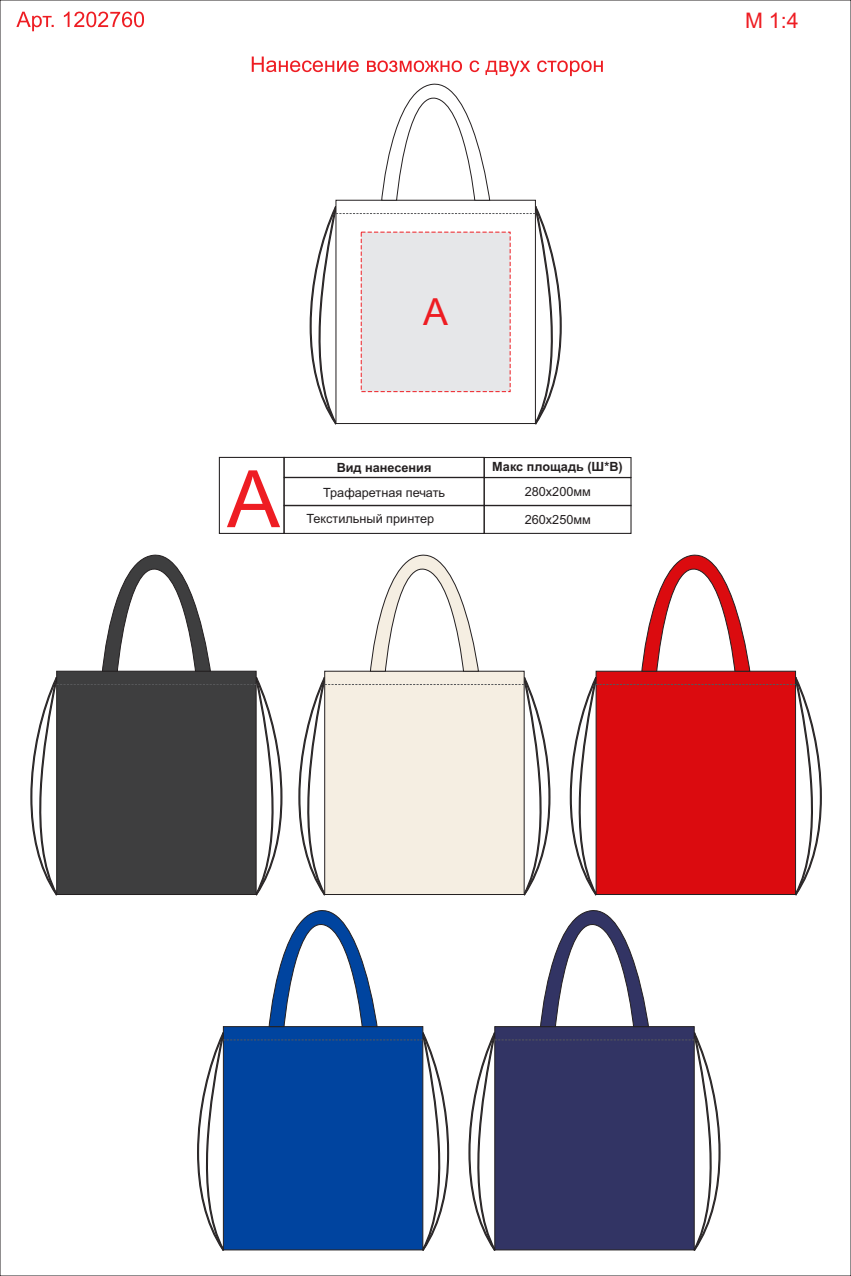
<style>
.page{position:relative;width:851px;height:1276px;background:#fff}
.page>*{position:absolute;margin:0;border:0;box-sizing:border-box;transform-origin:0 0}
.t1{font:79.28px "Arial";color:#ee1d23}
.t2{font:37.35px "Arial";color:#ee1d23}
.t3{font:21.45px "Arial";color:#ee1d23}
.t4{font:12.67px/26.7px "Arial";color:#231f20}
.t5{font:700 12.67px "Arial";color:#231f20}
</style>
<div class="page">
<svg style="left:324px;top:671px;width:200px;height:6px"></svg>
<svg style="left:56px;top:671px;width:200px;height:6px"></svg>
<svg style="left:595px;top:671px;width:200px;height:6px"></svg>
<svg style="left:370px;top:554px;width:108px;height:117px"></svg>
<svg style="left:102px;top:554px;width:109px;height:117px"></svg>
<svg style="left:641px;top:554px;width:109px;height:117px"></svg>
<svg style="left:298px;top:677px;width:252px;height:218px"></svg>
<svg style="left:30px;top:677px;width:252px;height:218px"></svg>
<svg style="left:197px;top:910px;width:252px;height:340px"></svg>
<svg style="left:569px;top:677px;width:252px;height:218px"></svg>
<svg style="left:468px;top:910px;width:252px;height:340px"></svg>
<svg style="left:16px;top:12px;width:128px;height:19px"></svg>
<svg style="left:252px;top:57px;width:350px;height:367px"></svg>
<div style="left:283px;top:457px;width:201px;height:21px;border:1px solid #231f20"></div>
<div style="left:483px;top:457px;width:148px;height:21px;border:1px solid #231f20"></div>
<div style="left:219px;top:457px;width:65px;height:77px;border:1px solid #231f20"></div>
<div style="left:283px;top:477px;width:201px;height:29px;border:1px solid #231f20"></div>
<div style="left:483px;top:477px;width:148px;height:29px;border:1px solid #231f20"></div>
<div style="left:283px;top:505px;width:201px;height:29px;border:1px solid #231f20"></div>
<div style="left:483px;top:505px;width:148px;height:29px;border:1px solid #231f20"></div>
<h2 class="t2" style="left:423px;top:298px;width:26px">A</h2>
<h1 class="t1" style="left:227px;top:469px;width:54px">A</h1>
<p class="t5" style="left:336px;top:462px;width:96px">Вид нанесения</p>
<p class="t5" style="left:492px;top:461px;width:132px">Макс площадь (Ш*В)</p>
<p class="t4" style="left:306px;top:480px;width:140px;text-indent:17px">Трафаретная печать<br>Текстильный принтер</p>
<p class="t4" style="left:524px;top:479px;width:68px;line-height:27.7px">280х200мм<br>260x250мм</p>
<h3 class="t3" style="left:745px;top:12px;width:55px">М 1:4</h3>
</div>
